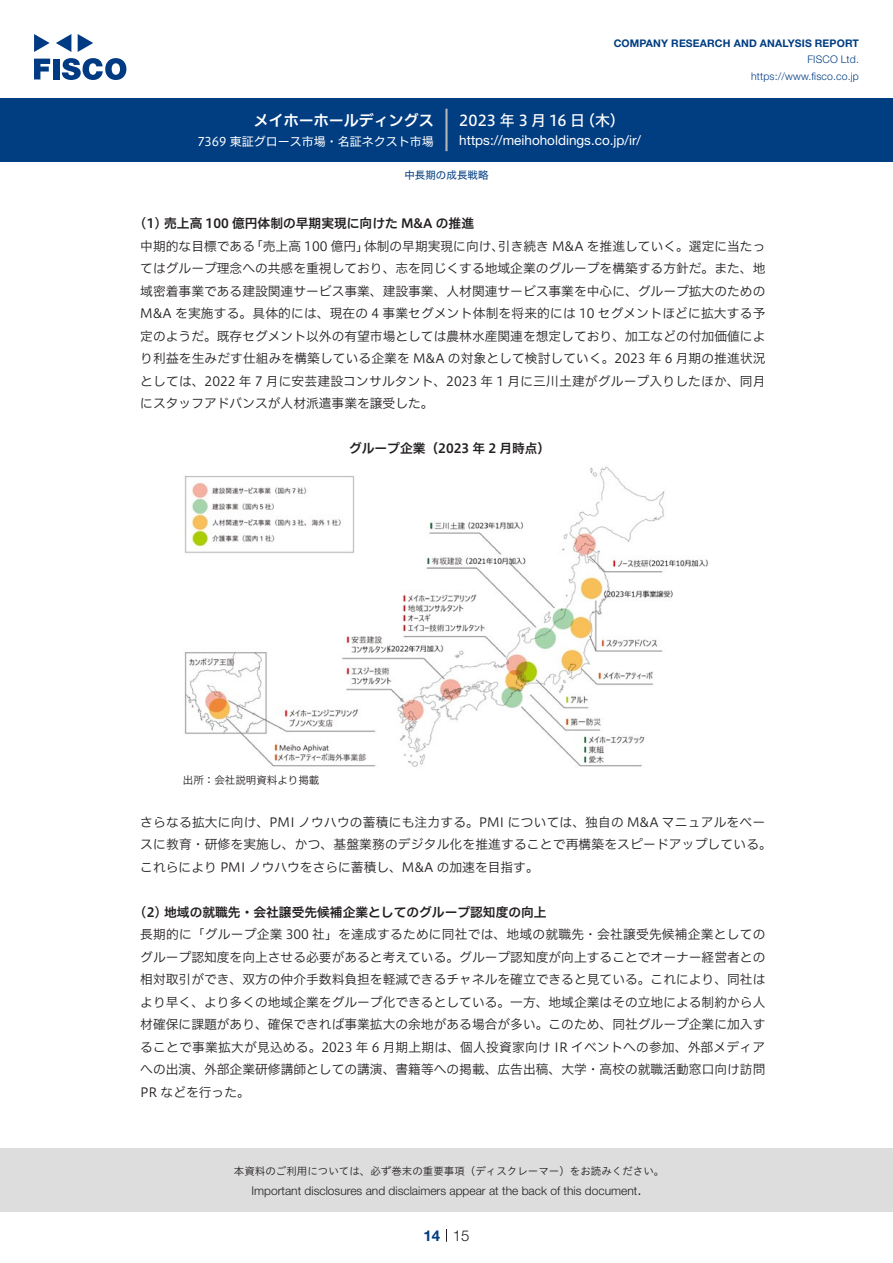
<style>
.page{position:relative;width:893px;height:1263px;background:#fff}
.page>*{position:absolute;margin:0;border:0;box-sizing:border-box;transform-origin:0 0}
.t1{font:15px "Hiragino UD Sans F Std N W5";letter-spacing:.005em;color:#fff}
.t2{font:15px "Hiragino UD Sans F Std N W6";color:#fff}
.t3{font:300 15px "Helvetica Neue LT Std";color:#231f20}
.t4{font:700 15px "Helvetica Neue LT Std";color:#003d81}
.t5{font:13.5px "Helvetica Neue LT Std";color:#fff}
.t6{font:12.75px/22.5px "Hiragino UD Sans F Std N W3";color:#231f20}
.t7{font:12.75px "Hiragino UD Sans F Std N W6";color:#231f20}
.t8{font:300 12px "Helvetica Neue LT Std";color:#231f20}
.t9{font:12px "Hiragino UD Sans F Std N W4";color:#fff}
.t10{font:10.5px "Hiragino UD Sans Std W3";color:#231f20}
.t11{font:700 10.5px "Helvetica Neue LT Std";letter-spacing:.015em;color:#003d81}
.t12{font:300 10.5px/16.5px "Helvetica Neue LT Std";letter-spacing:.015em;color:#003d81;text-align:right}
.t13{font:10.5px "Hiragino UD Sans F Std N W3";color:#231f20}
.t14{font:10.5px "Hiragino UD Sans F Std N W4";color:#003d81}
</style>
<div class="page">
<div style="left:0;top:1148px;width:893px;height:64px;background:#ddd"></div>
<svg style="left:34px;top:59px;width:16px;height:20px"></svg>
<div style="left:53px;top:59px;width:6px;height:20px;background:#003a83"></div>
<svg style="left:62px;top:58px;width:64px;height:22px"></svg>
<svg style="left:34px;top:34px;width:16px;height:18px"></svg>
<svg style="left:78px;top:34px;width:15px;height:18px"></svg>
<svg style="left:56px;top:34px;width:15px;height:18px"></svg>
<div style="left:0;top:98px;width:893px;height:64px;background:#003d81"></div>
<hr style="left:445px;top:109px;width:3px;height:42px;background:#b5b5b6">
<svg style="left:446px;top:1229px;width:1px;height:13px"></svg>
<img style="left:184px;top:466px;width:525px;height:301px">
<p class="t2" style="left:254px;top:109px;width:182px">メイホーホールディングス</p>
<p class="t9" style="left:197px;top:132px;width:238px">7369 東証グロース市場・名証ネクスト市場</p>
<p class="t11" style="left:614px;top:37px;width:247px">COMPANY RESEARCH AND ANALYSIS REPORT</p>
<p class="t12" style="left:751px;top:51px;width:109px">FISCO Ltd. https://www.fisco.co j p.</p>
<p class="t1" style="left:580px;top:109px;width:46px">（木(</p>
<p class="t1" style="left:459px;top:109px;width:127px">2023 年 3 月 16 日</p>
<p class="t5" style="left:459px;top:132px;width:183px">https://meihoholdings. c o j p. /i r/</p>
<p class="t14" style="left:404px;top:167px;width:85px">中長期の成長戦略</p>
<p class="t7" style="left:140px;top:214px;width:335px">1( ) 売上高 100 億円体制の早期実現に向けた M&amp;A の推進</p>
<p class="t6" style="left:250px;top:234px;width:120px">「売上高 100 億円」</p>
<p class="t6" style="left:364px;top:234px;width:142px">体制の早期実現に向け、</p>
<p class="t6" style="left:498px;top:234px;width:269px">引き続き M&amp;A を推進していく。選定に当たっ</p>
<p class="t6" style="left:140px;top:234px;width:627px">中期的な目標である<br>てはグループ理念への共感を重視しており、志を同じくする地域企業のグループを構築する方針だ。また、地域密着事業である建設関連サービス事業、建設事業、人材関連サービス事業を中心に、グループ拡大のためのM&amp;A を実施する。具体的には、現在の 4 事業セグメント体制を将来的には 10 セグメントほどに拡大する予定のようだ。既存セグメント以外の有望市場としては農林水産関連を想定しており、加工などの付加価値により利益を生みだす仕組みを構築している企業を M&amp;A の対象として検討していく。2023 年 6 月期の推進状況としては、2022 年 7 月に安芸建設コンサルタント、2023 年 1 月に三川土建がグループ入りしたほか、同月にスタッフアドバンスが人材派遣事業を譲受した。</p>
<p class="t7" style="left:349px;top:439px;width:203px">グループ企業（2023 年 2 月時点(</p>
<p class="t13" style="left:183px;top:772px;width:138px">出所：会社説明資料より掲載</p>
<p class="t6" style="left:140px;top:810px;width:633px">さらなる拡大に向け、PMI ノウハウの蓄積にも注力する。PMI については、独自の M&amp;A マニュアルをベースに教育・研修を実施し、かつ、基盤業務のデジタル化を推進することで再構築をスピードアップしている。これらにより PMI ノウハウをさらに蓄積し、M&amp;A の加速を目指す。</p>
<p class="t7" style="left:140px;top:902px;width:408px">2( ) 地域の就職先・会社譲受先候補企業としてのグループ認知度の向上</p>
<p class="t6" style="left:140px;top:923px;width:627px;text-align:justify">長期的に「グループ企業 300 社」を達成するために同社では、地域の就職先・会社譲受先候補企業としてのグループ認知度を向上させる必要があると考えている。グループ認知度が向上することでオーナー経営者との相対取引ができ、双方の仲介手数料負担を軽減できるチャネルを確立できると見ている。これにより、同社はより早く、より多くの地域企業をグループ化できるとしている。一方、地域企業はその立地による制約から人材確保に課題があり、確保できれば事業拡大の余地がある場合が多い。このため、同社グループ企業に加入することで事業拡大が見込める。2023 年 6 月期上期は、個人投資家向け IR イベントへの参加、外部メディアへの出演、外部企業研修講師としての講演、書籍等への掲載、広告出稿、大学・高校の就職活動窓口向け訪問PR などを行った。</p>
<p class="t10" style="left:234px;top:1163px;width:432px">本資料のご利用については、必ず巻末の重要事項（ディスクレーマー）をお読みください。</p>
<p class="t3" style="left:637px;top:1180px;width:6px">.</p>
<p class="t8" style="left:251px;top:1183px;width:387px">Important disclosures and disclaimers appear at the back of this document</p>
<p class="t4" style="left:423px;top:1226px;width:18px">14</p>
<p class="t3" style="left:453px;top:1226px;width:18px">15</p>
</div>
